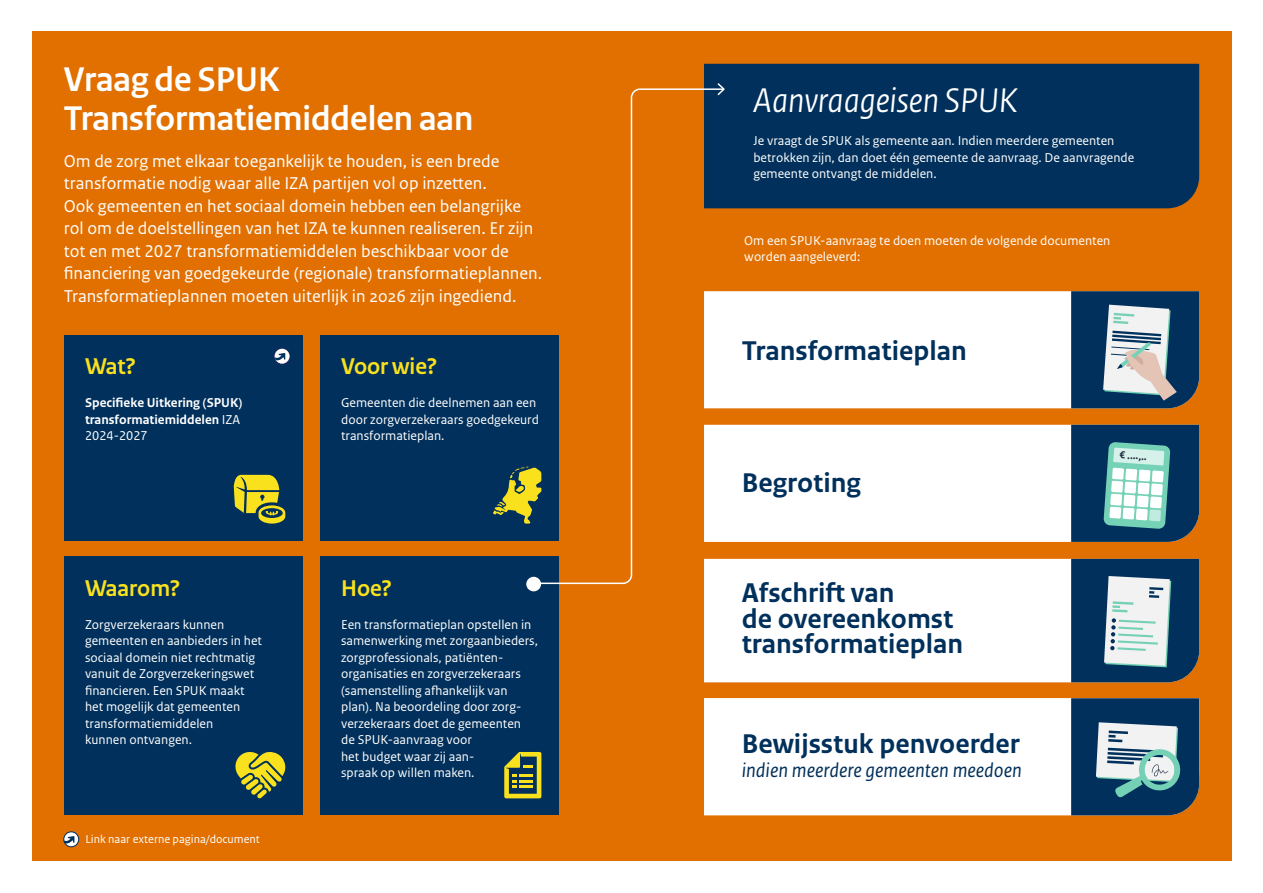
<style>
.page{position:relative;width:1263px;height:893px;background:#fff}
.page>*{position:absolute;margin:0;border:0;box-sizing:border-box;transform-origin:0 0}
.Kop{font:700 36px/39px "Rijksoverheid Sans Heading";color:#fff}
.Kop-2{font:italic 36px "Rijksoverheid Sans Heading";color:#fff}
.Aanlevereisen{font:700 28.5px/25.5px "Rijksoverheid Sans Text";color:#00305b}
.Paraafkop{font:700 24px "Rijksoverheid Sans Heading";color:#f9e11e}
.Aanlevereisen-2{font:italic 21px "Rijksoverheid Sans Text";color:#00305b}
.Inleiding{font:18px/22.5px "Rijksoverheid Sans Text";color:#fff}
.Broodtekst{font:13.5px/16.5px "Rijksoverheid Sans Text";color:#fff}
.Broodtekst-2{font:700 13.5px/16.5px "Rijksoverheid Sans Text";color:#fff}
.t1{font:12px "Rijksoverheid Sans Text";color:#fff}
.t2{font:700 10.65px "Rijksoverheid Sans Text";color:#1c293d}
.s1{font-weight:400}
</style>
<div class="page">
<div style="left:32px;top:32px;width:1199px;height:829px;background:#e17000"></div>
<svg style="left:64px;top:832px;width:15px;height:15px"></svg>
<svg style="left:65px;top:833px;width:9px;height:11px"></svg>
<div style="left:63px;top:831px;width:16px;height:16px;border:1px solid #00305b;border-radius:50%"></div>
<div style="left:704px;top:64px;width:495px;height:144px;background:#00305b"></div>
<div style="left:64px;top:335px;width:238px;height:205px;background:#00305b"></div>
<div style="left:64px;top:557px;width:238px;height:258px;background:#00305b"></div>
<div style="left:320px;top:335px;width:238px;height:205px;background:#00305b"></div>
<div style="left:320px;top:557px;width:238px;height:258px;background:#00305b"></div>
<svg style="left:235px;top:752px;width:51px;height:47px"></svg>
<svg style="left:504px;top:752px;width:37px;height:46px"></svg>
<hr style="left:519px;top:785px;width:14px;height:3px;background:#f9e11e">
<svg style="left:493px;top:467px;width:39px;height:57px"></svg>
<svg style="left:234px;top:475px;width:51px;height:49px"></svg>
<div style="left:526px;top:577px;width:15px;height:14px;background:#fff;border-radius:50%"></div>
<div style="left:725px;top:425px;width:346px;height:117px;background:#fff"></div>
<svg style="left:1071px;top:425px;width:128px;height:117px;background:#426f84"></svg>
<svg style="left:275px;top:349px;width:15px;height:15px"></svg>
<svg style="left:275px;top:349px;width:10px;height:12px"></svg>
<div style="left:704px;top:559px;width:367px;height:123px;background:#fff"></div>
<svg style="left:1071px;top:559px;width:128px;height:123px;background:#50728b"></svg>
<div style="left:704px;top:805px;width:367px;height:10px;background:#fff"></div>
<div style="left:704px;top:698px;width:367px;height:107px;background:#fff"></div>
<svg style="left:1071px;top:698px;width:128px;height:117px;background:#426882"></svg>
<div style="left:725px;top:291px;width:346px;height:117px;background:#fff"></div>
<svg style="left:1071px;top:291px;width:128px;height:117px;background:#516f87"></svg>
<svg style="left:532px;top:88px;width:193px;height:497px"></svg>
<svg style="left:716px;top:81px;width:10px;height:16px"></svg>
<h1 class="Kop" style="left:64px;top:60px;width:411px">Vraag de SPUK<br>Transformatiemiddelen aan</h1>
<p class="Inleiding" style="left:64px;top:150px;width:480px">Om de zorg met elkaar toegankelijk te houden, is een brede transformatie nodig waar alle IZA partijen vol op inzetten.<br>Ook -gemeenten en het sociaal domein hebben een belangrijke rol om de doelstellingen van het IZA te kunnen realiseren. Er zijn tot en met 2027 transformatiemiddelen beschikbaar voor de financiering van goedgekeurde (regionale) transformatieplannen.</p>
<p class="Inleiding" style="left:64px;top:285px;width:454px">Transformatieplannen moeten uiterlijk in 2026 zijn ingediend.</p>
<h2 class="Paraafkop" style="left:85px;top:353px;width:52px">Wat?</h2>
<p class="Broodtekst-2" style="left:85px;top:395px;width:159px">Specifieke Uitkering (SPUK)</p>
<p class="Broodtekst-2" style="left:85px;top:411px;width:157px">transformatiemiddelen <span class="s1">IZA<br>2024-2027</span></p>
<h2 class="Paraafkop" style="left:85px;top:574px;width:97px">Waarom?</h2>
<p class="Broodtekst" style="left:85px;top:616px;width:179px">Zorgverzekeraars kunnen gemeenten en aanbieders in het sociaal domein niet rechtmatig vanuit de Zorgverzekeringswet financieren. Een SPUK maakt het mogelijk dat gemeenten transformatiemiddelen<br>kunnen -ontvangen.</p>
<p class="t1" style="left:85px;top:832px;width:176px">Link naar externe pagina/document</p>
<h2 class="Paraafkop" style="left:341px;top:353px;width:98px">Voor wie?</h2>
<p class="Broodtekst" style="left:341px;top:395px;width:199px">Gemeenten die deelnemen aan een door zorgverzekeraars goedgekeurd transformatieplan.</p>
<h2 class="Paraafkop" style="left:341px;top:574px;width:52px">Hoe?</h2>
<p class="Broodtekst" style="left:341px;top:616px;width:198px">Een transformatieplan opstellen in samenwerking met zorgaanbieders, zorgprofessionals, patiënten&shy;organisaties en zorgverzekeraars (samenstelling afhankelijk van plan). Na beoordeling door zorg&shy;verzekeraars doet de gemeenten de SPUK-aanvraag voor<br>het budget waar zij aan-<br>spraak op willen maken.</p>
<h1 class="Kop-2" style="left:753px;top:80px;width:266px">Aanvraageisen SPUK</h1>
<p class="Broodtekst" style="left:753px;top:133px;width:382px">Je vraagt de SPUK als gemeente aan. Indien meerdere gemeenten betrokken zijn, dan doet één gemeente de aanvraag. De aanvragende gemeente ontvangt de middelen.</p>
<p class="Broodtekst" style="left:744px;top:232px;width:368px">Om een SPUK-aanvraag te doen moeten de volgende documenten worden aangeleverd:</p>
<h2 class="Aanlevereisen" style="left:742px;top:339px;width:227px">Transformatieplan</h2>
<h2 class="Aanlevereisen" style="left:742px;top:471px;width:121px">Begroting</h2>
<h2 class="Aanlevereisen" style="left:742px;top:581px;width:223px">Afschrift van<br>de -overeenkomst transformatieplan</h2>
<h2 class="Aanlevereisen" style="left:742px;top:732px;width:280px">Bewijsstuk penvoerder</h2>
<h2 class="Aanlevereisen-2" style="left:742px;top:759px;width:282px">indien meerdere gemeenten meedoen</h2>
<p class="t2" style="left:1120px;top:449px;width:29px;rotate:4deg">€ ....,..</p>
</div>
